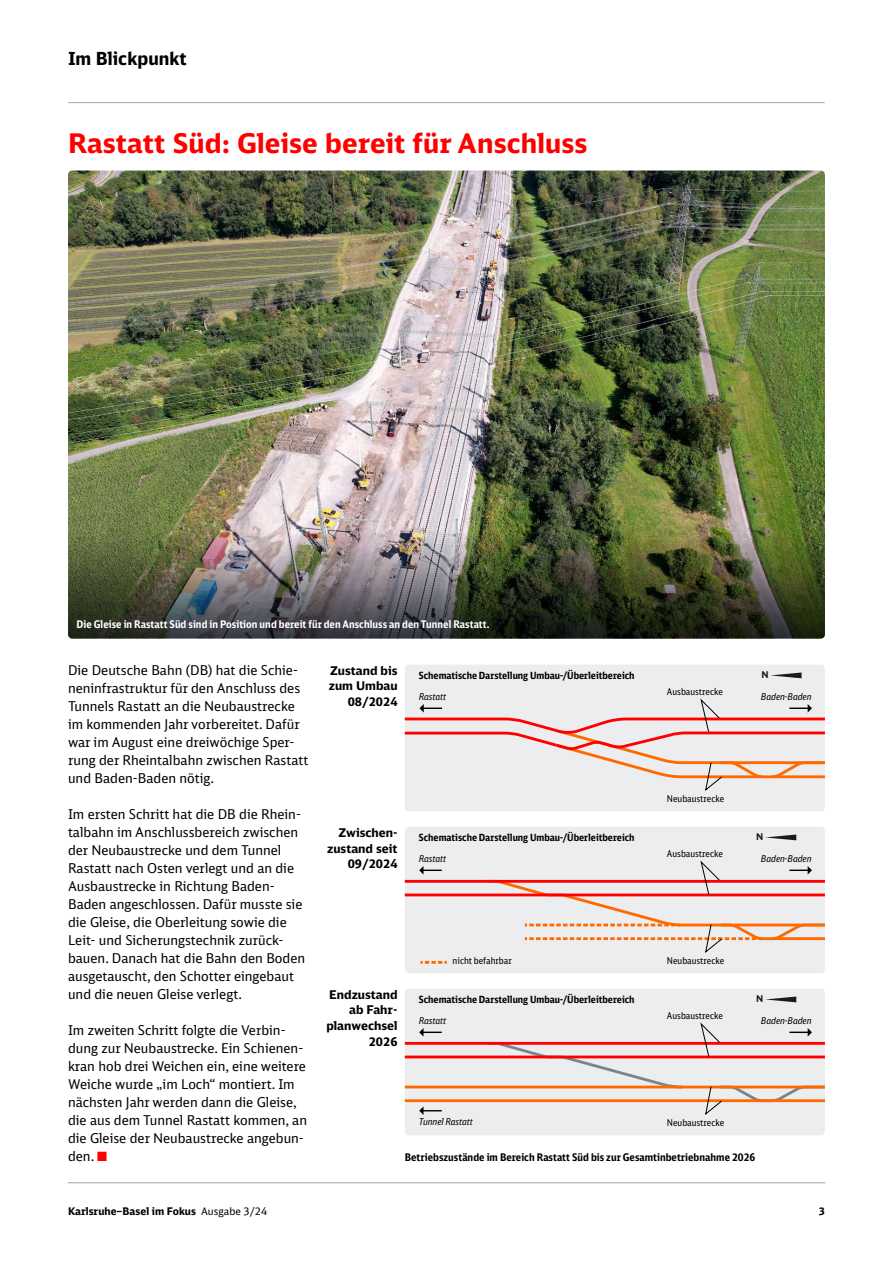
<style>
.page{position:relative;width:893px;height:1263px;background:#fff}
.page>*{position:absolute;margin:0;border:0;box-sizing:border-box;transform-origin:0 0}
.t1{font:700 27px "DB Neo Sans";letter-spacing:.005em;color:#f00}
.t2{font:700 18px "DB Neo Sans";letter-spacing:.005em;color:#000}
.t3{font:13.5px/18px "DB Neo Sans";color:#000}
.t4{font:700 12px/15.6px "DB Neo Sans";color:#000;text-align:right}
.t5{font:700 condensed 10.5px "DB Neo Sans";letter-spacing:.005em;color:#fff}
.t6{font:700 condensed 10.5px "DB Neo Sans";letter-spacing:.005em;color:#000}
.t7{font:700 10.5px "DB Neo Sans";letter-spacing:.005em;color:#000}
.t8{font:700 9.9px "DB Sans Cond";color:#000}
.t9{font:9.45px "DB Sans Cond";color:#000}
.t10{font:italic 9.45px "DB Sans Cond";color:#000}
.t11{font:700 9.3px "DB Sans";color:#1d1a1d}
.s1{color:#f00}
.s2{font-weight:400}
</style>
<div class="page">
<hr style="left:68px;top:1182px;width:757px;height:1px;background:#a5aeb4">
<hr style="left:69px;top:102px;width:755px;height:1px;background:#a5aeb4">
<img style="left:68px;top:171px;width:757px;height:468px">
<div style="left:405px;top:665px;width:420px;height:146px;background:#ebedef"></div>
<svg style="left:405px;top:698px;width:420px;height:93px"></svg>
<svg style="left:771px;top:672px;width:31px;height:6px"></svg>
<div style="left:405px;top:827px;width:420px;height:146px;background:#ebedef"></div>
<hr style="left:405px;top:880px;width:420px;height:3px;background:#f00">
<hr style="left:405px;top:893px;width:420px;height:3px;background:#f00">
<svg style="left:420px;top:961px;width:27px;height:3px"></svg>
<svg style="left:419px;top:866px;width:23px;height:8px"></svg>
<svg style="left:485px;top:860px;width:340px;height:93px"></svg>
<svg style="left:765px;top:834px;width:31px;height:6px"></svg>
<div style="left:405px;top:989px;width:420px;height:146px;background:#ebedef"></div>
<svg style="left:485px;top:1041px;width:200px;height:48px"></svg>
<hr style="left:405px;top:1042px;width:420px;height:3px;background:#f00">
<hr style="left:405px;top:1055px;width:420px;height:3px;background:#f00">
<hr style="left:405px;top:1099px;width:420px;height:3px;background:#ff6900">
<hr style="left:405px;top:1085px;width:420px;height:3px;background:#ff6900">
<svg style="left:700px;top:1022px;width:20px;height:35px"></svg>
<svg style="left:705px;top:1085px;width:120px;height:30px"></svg>
<svg style="left:419px;top:1028px;width:23px;height:8px"></svg>
<svg style="left:419px;top:1106px;width:23px;height:9px"></svg>
<svg style="left:789px;top:1028px;width:23px;height:8px"></svg>
<svg style="left:765px;top:996px;width:31px;height:6px"></svg>
<h2 class="t2" style="left:68px;top:47px;width:120px">Im Blickpunkt</h2>
<h2 class="t1" style="left:68px;top:126px;width:521px">Rastatt Süd: Gleise bereit für Anschluss</h2>
<p class="t5" style="left:77px;top:617px;width:414px">Die Gleise in Rastatt Süd sind in Position und bereit für den Anschluss an den Tunnel Rastatt.</p>
<p class="t3" style="left:68px;top:660px;width:242px">Die Deutsche Bahn (DB) hat die Schie&shy;neninfrastruktur für den Anschluss des Tunnels Rastatt an die Neubaustrecke im kommenden Jahr vorbereitet. Dafür war im August eine dreiwöchige Sper&shy;rung der Rheintalbahn zwischen Rastatt und Baden-Baden nötig.</p>
<p class="t3" style="left:68px;top:804px;width:239px">Im ersten Schritt hat die DB die Rhein&shy;talbahn im Anschlussbereich zwischen der Neubaustrecke und dem Tunnel Rastatt nach Osten verlegt und an die Ausbaustrecke in Richtung Baden-Baden angeschlossen. Dafür musste sie die Gleise, die Oberleitung sowie die Leit- und Sicherungstechnik zurück&shy;bauen. Danach hat die Bahn den Boden ausgetauscht, den Schotter eingebaut und die neuen Gleise verlegt.</p>
<p class="t3" style="left:68px;top:1020px;width:241px">Im zweiten Schritt folgte die Verbin&shy;dung zur Neubaustrecke. Ein Schienen&shy;kran hob drei Weichen ein, eine weitere Weiche wurde „im Loch“ montiert. Im nächsten Jahr werden dann die Gleise, die aus dem Tunnel Rastatt kommen, an die Gleise der Neubaustrecke angebun&shy;den. <span class="s1">■</span></p>
<p class="t4" style="left:329px;top:662px;width:70px">Zustand bis zum Umbau<br>08/2024</p>
<p class="t8" style="left:419px;top:669px;width:217px">Schematische Darstellung Umbau-/Überleitbereich</p>
<p class="t11" style="left:762px;top:669px;width:9px">N</p>
<p class="t9" style="left:667px;top:686px;width:58px">Ausbaustrecke</p>
<p class="t10" style="left:419px;top:691px;width:29px">Rastatt</p>
<p class="t10" style="left:761px;top:691px;width:52px">Baden-Baden</p>
<p class="t4" style="left:327px;top:825px;width:72px">Zwischen&shy;zustand seit<br>09/2024</p>
<p class="t9" style="left:667px;top:793px;width:59px">Neubaustrecke</p>
<p class="t8" style="left:419px;top:831px;width:217px">Schematische Darstellung Umbau-/Überleitbereich</p>
<p class="t11" style="left:756px;top:831px;width:9px">N</p>
<p class="t9" style="left:667px;top:848px;width:58px">Ausbaustrecke</p>
<p class="t10" style="left:419px;top:853px;width:29px">Rastatt</p>
<p class="t10" style="left:761px;top:853px;width:52px">Baden-Baden</p>
<p class="t4" style="left:326px;top:986px;width:73px">Endzustand ab Fahr&shy;planwechsel<br>2026</p>
<p class="t9" style="left:453px;top:955px;width:61px">nicht befahrbar</p>
<p class="t9" style="left:667px;top:955px;width:59px">Neubaustrecke</p>
<p class="t8" style="left:419px;top:993px;width:217px">Schematische Darstellung Umbau-/Überleitbereich</p>
<p class="t11" style="left:756px;top:993px;width:9px">N</p>
<p class="t9" style="left:667px;top:1010px;width:58px">Ausbaustrecke</p>
<p class="t10" style="left:419px;top:1015px;width:29px">Rastatt</p>
<p class="t10" style="left:761px;top:1015px;width:52px">Baden-Baden</p>
<p class="t10" style="left:419px;top:1116px;width:55px">Tunnel Rastatt</p>
<p class="t9" style="left:667px;top:1117px;width:59px">Neubaustrecke</p>
<p class="t6" style="left:405px;top:1150px;width:352px">Betriebszustände im Bereich Rastatt Süd bis zur Gesamtinbetriebnahme 2026</p>
<p class="t7" style="left:68px;top:1205px;width:201px">Karlsruhe–Basel im Fokus <span class="s2">Ausgabe 3/24</span></p>
<p class="t7" style="left:819px;top:1205px;width:8px">3</p>
</div>
